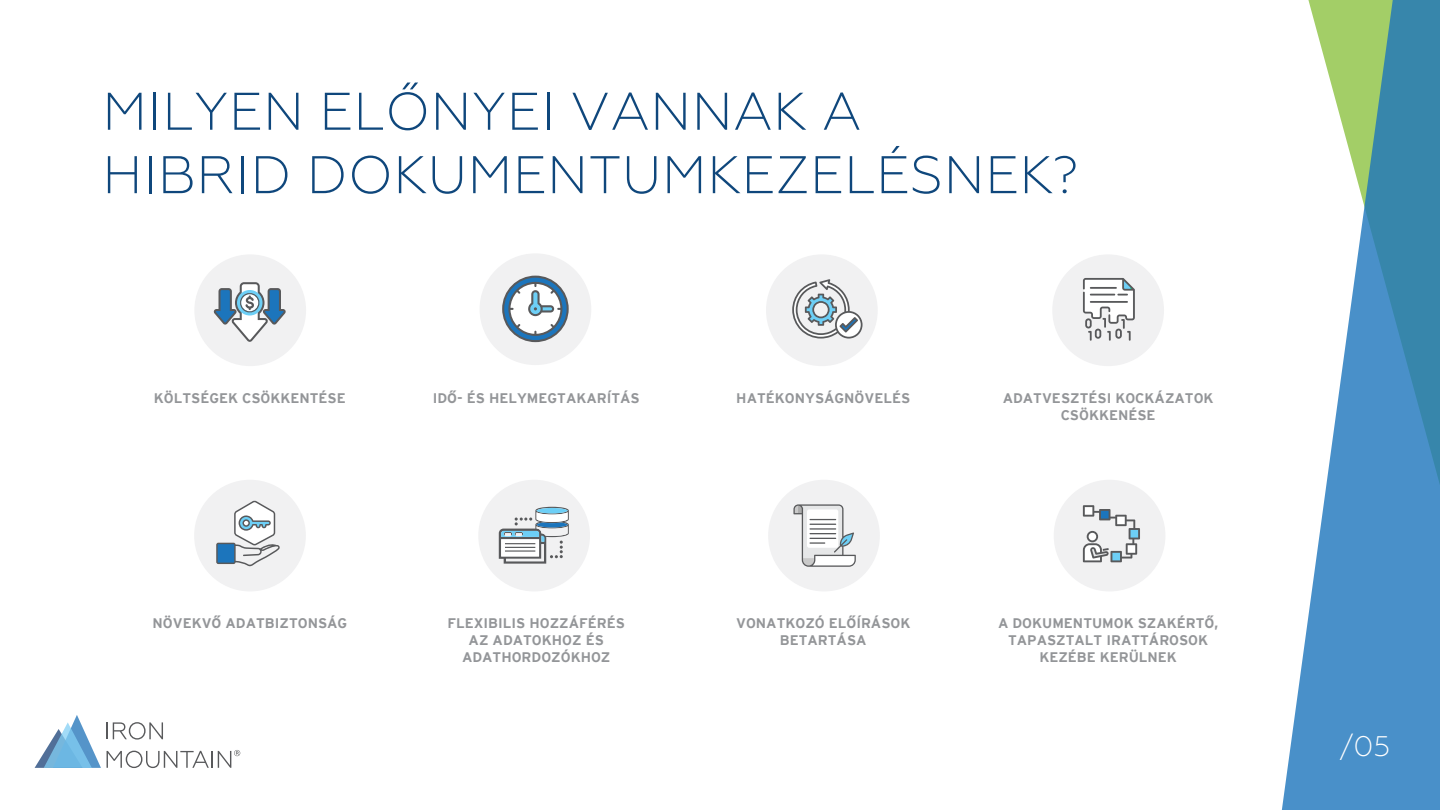
<style>
.page{position:relative;width:1440px;height:810px;background:#fff}
.page>*{position:absolute;margin:0;border:0;box-sizing:border-box;transform-origin:0 0}
.t1{font:300 52.88px/63.4px "Geometria";letter-spacing:.01em;color:#0f477c}
.t2{font:300 28.35px "Geometria";color:#fff}
.t3{font:300 13.88px/16.6px "Interstate";color:#939598;text-align:center}
</style>
<div class="page">
<div style="left:1054px;top:480px;width:111px;height:111px;background:#f1f1f2;border-radius:50%"></div>
<svg style="left:1083px;top:505px;width:57px;height:57px"></svg>
<div style="left:478px;top:480px;width:112px;height:111px;background:#f1f1f2;border-radius:50%"></div>
<svg style="left:499px;top:507px;width:70px;height:57px"></svg>
<svg style="left:1282px;top:0;width:158px;height:810px;fill:#4990c9"></svg>
<div style="left:766px;top:254px;width:112px;height:112px;background:#f1f1f2;border-radius:50%"></div>
<svg style="left:792px;top:279px;width:71px;height:60px"></svg>
<div style="left:194px;top:254px;width:112px;height:112px;background:#f1f1f2;border-radius:50%"></div>
<svg style="left:214px;top:282px;width:72px;height:60px"></svg>
<div style="left:1052px;top:254px;width:112px;height:112px;background:#f1f1f2;border-radius:50%"></div>
<svg style="left:1083px;top:278px;width:52px;height:63px"></svg>
<div style="left:194px;top:480px;width:112px;height:111px;background:#f1f1f2;border-radius:50%"></div>
<div style="left:768px;top:480px;width:112px;height:111px;background:#f1f1f2;border-radius:50%"></div>
<svg style="left:793px;top:504px;width:63px;height:63px"></svg>
<div style="left:480px;top:253px;width:111px;height:112px;background:#f1f1f2;border-radius:50%"></div>
<svg style="left:502px;top:276px;width:67px;height:66px"></svg>
<svg style="left:216px;top:501px;width:64px;height:66px"></svg>
<svg style="left:35px;top:715px;width:66px;height:53px"></svg>
<svg style="left:107px;top:722px;width:56px;height:18px"></svg>
<svg style="left:107px;top:750px;width:133px;height:18px"></svg>
<h1 class="t1" style="left:102px;top:79px;width:978px">MILYEN ELŐNYEI VANNAK A<br>HIBRID DOKUMENTUMKEZELÉSNEK?</h1>
<p class="t3" style="left:154px;top:390px;width:193px">KÖLTSÉGEK CSÖKKENTÉSE</p>
<p class="t3" style="left:433px;top:390px;width:209px">IDŐ- ÉS HELYMEGTAKARÍTÁS</p>
<p class="t3" style="left:736px;top:390px;width:175px">HATÉKONYSÁGNÖVELÉS</p>
<p class="t3" style="left:1003px;top:390px;width:212px">ADATVESZTÉSI KOCKÁZATOK<br>CSÖKKENÉSE</p>
<p class="t3" style="left:153px;top:615px;width:196px">NÖVEKVŐ ADATBIZTONSÁG</p>
<p class="t3" style="left:448px;top:615px;width:179px">FLEXIBILIS HOZZÁFÉRÉS<br>AZ ADATOKHOZ ÉS<br>ADATHORDOZÓKHOZ</p>
<p class="t3" style="left:736px;top:615px;width:176px">VONATKOZÓ ELŐÍRÁSOK<br>BETARTÁSA</p>
<p class="t3" style="left:998px;top:615px;width:222px">A DOKUMENTUMOK SZAKÉRTŐ,<br>TAPASZTALT IRATTÁROSOK<br>KEZÉBE KERÜLNEK</p>
<h2 class="t2" style="left:1340px;top:730px;width:53px">/05</h2>
</div>
